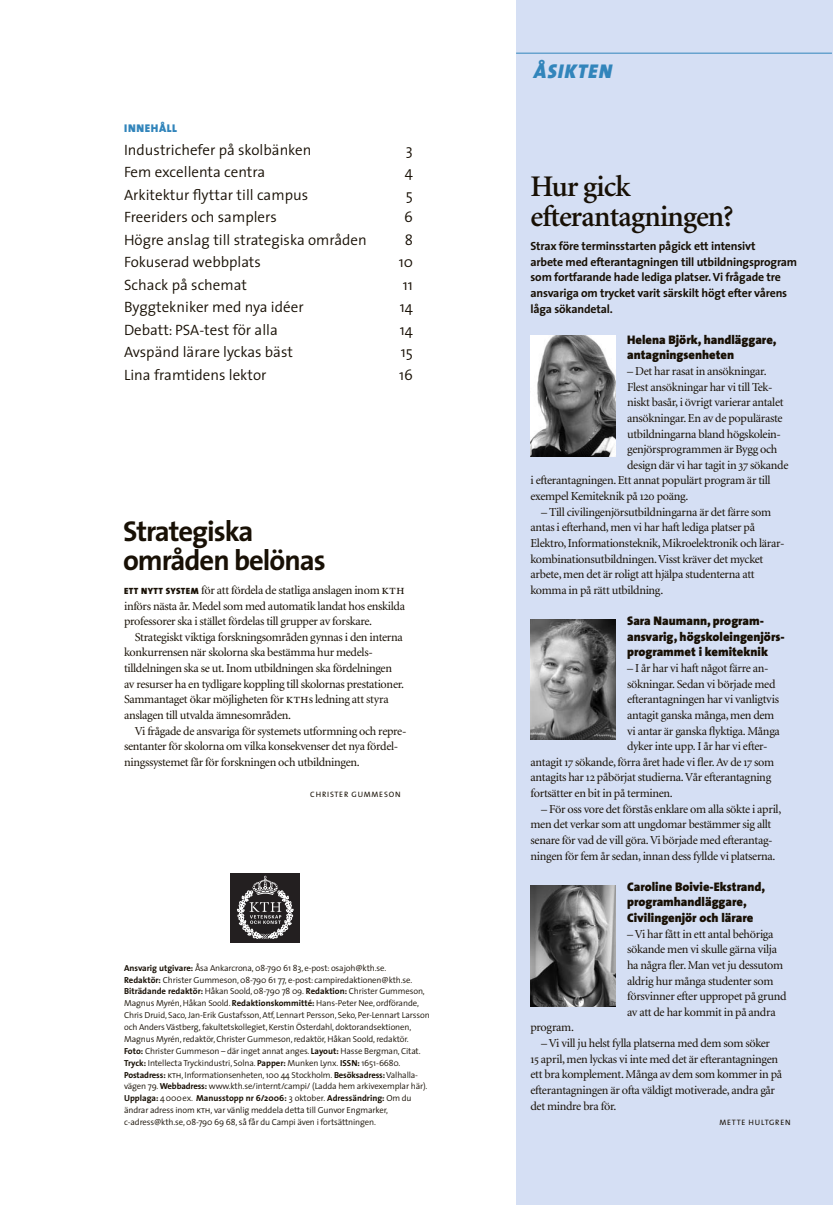
<style>
.page{position:relative;width:833px;height:1205px;background:#fff}
.page>*{position:absolute;margin:0;border:0;box-sizing:border-box;transform-origin:0 0}
.t1{font:600 30px/30px "Minion";letter-spacing:-.03em;color:#181005}
.t2{font:700 28.75px/28.8px "The Sans";letter-spacing:-.035em;color:#181005}
.t3{font:italic 900 20px "The Sans";letter-spacing:.05em;color:#3285bb}
.t4{font:300 15px "The Sans";color:#181005}
.t5{font:900 12.5px/15.6px "The Sans";color:#181005}
.t6{font:12.25px/15.6px "Minion";letter-spacing:-.025em;color:#181005}
.t7{font:700 11.88px/15.6px "The Sans";letter-spacing:-.015em;color:#181005}
.t8{font:900 11.25px "The Sans";letter-spacing:.05em;color:#3285bb}
.t9{font:300 8.75px/11.9px "The Sans";letter-spacing:-.015em;color:#181005}
.t10{font:7.75px "The Sans";letter-spacing:.1em;color:#181005}
.s1{font-family:"The Sans";font-weight:900;font-size:9px}
.s2{font-family:"Minion Regular SC";font-size:13.75px}
.s3{font-weight:700}
.s4{font-family:"The Sans Semi Light Caps";font-weight:400;font-size:9px}
.s5{font-family:"Minion Regular SC"}
</style>
<div class="page">
<div style="left:516px;top:0;width:317px;height:1205px;background:#d5dff4"></div>
<img style="left:531px;top:619px;width:85px;height:121px">
<img style="left:531px;top:336px;width:85px;height:120px">
<img style="left:531px;top:886px;width:85px;height:120px">
<div style="left:231px;top:873px;width:69px;height:70px;background:#231f20"></div>
<svg style="left:237px;top:876px;width:56px;height:63px"></svg>
<hr style="left:516px;top:53px;width:316px;height:1px;background:#3285bb">
<p class="t8" style="left:124px;top:123px;width:55px">INNEHÅLL</p>
<p class="t4" style="left:124px;top:143px;width:189px">Industrichefer på skolbänken</p>
<p class="t4" style="left:406px;top:143px;width:8px">3</p>
<p class="t4" style="left:124px;top:166px;width:143px">Fem excellenta centra</p>
<p class="t4" style="left:405px;top:166px;width:10px">4</p>
<p class="t4" style="left:124px;top:188px;width:186px">Arkitektur flyttar till campus</p>
<p class="t4" style="left:406px;top:188px;width:9px">5</p>
<p class="t4" style="left:124px;top:211px;width:154px">Freeriders och samplers</p>
<p class="t4" style="left:404px;top:211px;width:10px">6</p>
<p class="t4" style="left:124px;top:233px;width:244px">Högre anslag till strategiska områden</p>
<p class="t4" style="left:405px;top:233px;width:10px">8</p>
<p class="t4" style="left:124px;top:256px;width:138px">Fokuserad webbplats</p>
<p class="t4" style="left:399px;top:256px;width:16px">10</p>
<p class="t4" style="left:124px;top:278px;width:124px">Schack på schemat</p>
<p class="t4" style="left:403px;top:278px;width:12px">11</p>
<p class="t4" style="left:124px;top:301px;width:181px">Byggtekniker med nya idéer</p>
<p class="t4" style="left:400px;top:301px;width:15px">14</p>
<p class="t4" style="left:124px;top:323px;width:155px">Debatt: PSA-test för alla</p>
<p class="t4" style="left:400px;top:323px;width:15px">14</p>
<p class="t4" style="left:124px;top:346px;width:170px">Avspänd lärare lyckas bäst</p>
<p class="t4" style="left:401px;top:346px;width:14px">15</p>
<p class="t4" style="left:124px;top:368px;width:144px">Lina framtidens lektor</p>
<p class="t4" style="left:399px;top:368px;width:15px">16</p>
<h2 class="t2" style="left:123px;top:519px;width:204px">Strategiska områden belönas</h2>
<p class="t6" style="left:124px;top:583px;width:282px;text-align:justify"><span class="s1">ETT NYTT SYSTEM</span> för att fördela de statliga anslagen inom <span class="s2">kth </span>införs nästa år. Medel som med automatik landat hos enskilda professorer ska i stället fördelas till grupper av forskare.</p>
<p class="t6" style="left:124px;top:630px;width:282px;text-indent:11px">Strategiskt viktiga forskningsområden gynnas i den interna konkurrensen när skolorna ska bestämma hur medels&shy;tilldelningen ska se ut. Inom utbildningen ska fördelningen av resurser ha en tydligare koppling till skolornas prestationer.<br>Sammantaget ökar möjligheten för <span class="s2">kth</span>s ledning att styra anslagen till utvalda ämnesområden.</p>
<p class="t6" style="left:124px;top:724px;width:284px;text-indent:11px">Vi frågade de ansvariga för systemets utformning och repre&shy;sentanter för skolorna om vilka konsekvenser det nya fördel&shy;ningssystemet får för forskningen och utbildningen.</p>
<p class="t10" style="left:310px;top:791px;width:92px">CHRISTER GUMMESON</p>
<p class="t9" style="left:124px;top:962px;width:307px"><span class="s3">Ansvarig utgivare:</span> Åsa Ankarcrona, 08-790 61 83, e-post: osajoh@kth.se.<br><span class="s3">Redaktör:</span> Christer Gummeson, 08-790 61 77, e-post: campiredaktionen@kth.se.<br><span class="s3">Biträdande redaktör:</span> Håkan Soold, 08-790 78 09. <span class="s3">Redaktion:</span> Christer Gummeson, Magnus Myrén, Håkan Soold. <span class="s3">Redaktions kommitté:</span> Hans-Peter Nee, ordförande, Chris Druid, Saco, Jan-Erik Gustafsson, Atf, Lennart Persson, Seko, Per-Lennart Larsson och Anders Västberg, fakultetskollegiet, Kerstin Österdahl, doktorandsek tionen, Magnus Myrén, redaktör, Christer Gummeson, redaktör, Håkan Soold, redaktör.<br><span class="s3">Foto:</span> Christer Gummeson – där inget annat anges. <span class="s3">Layout:</span> Hasse Bergman, Citat.<br><span class="s3">Tryck:</span> Intellecta Tryckindustri, Solna. <span class="s3">Papper:</span> Munken Lynx. <span class="s3">ISSN:</span> 1651-6680.<br><span class="s3">Postadress:</span> <span class="s4">kth</span>, Informations enheten, 100 44 Stockholm. <span class="s3">Besöksadress:</span> Valhalla&shy;vägen 79. <span class="s3">Webbadress:</span> www.kth.se/internt/campi/ (Ladda hem arkivexemplar här).<br><span class="s3">Upplaga:</span> 4 000 ex. <span class="s3">Manusstopp nr 6/2006:</span> 3 oktober. <span class="s3">Adressändring:</span> Om du ändrar adress inom <span class="s4">kth,</span> var vänlig meddela detta till Gunvor Engmarker, c-adress@kth.se, 08-790 69 68, så får du Campi även i fortsättningen.</p>
<h3 class="t3" style="left:534px;top:62px;width:79px">ÅSIKTEN</h3>
<h1 class="t1" style="left:530px;top:174px;width:204px">Hur gick efterantagningen?</h1>
<p class="t7" style="left:530px;top:239px;width:268px">Strax före terminsstarten pågick ett intensivt<br>arbete med efterantagningen till utbildningsprogram som fortfarande hade lediga platser. Vi frågade tre ansvariga om trycket varit särskilt högt efter vårens låga sökandetal.</p>
<p class="t5" style="left:627px;top:333px;width:151px">Helena Björk, handläggare, antagningsenheten</p>
<p class="t6" style="left:627px;top:364px;width:141px">– Det har rasat in ansökningar.</p>
<p class="t6" style="left:627px;top:380px;width:147px">Flest ansökningar har vi till Tek-</p>
<p class="t6" style="left:627px;top:396px;width:158px">niskt basår, i övrigt varierar antalet</p>
<p class="t6" style="left:627px;top:411px;width:157px">ansökningar. En av de populäraste</p>
<p class="t6" style="left:627px;top:427px;width:155px">utbildningarna bland högskolein-</p>
<p class="t6" style="left:627px;top:442px;width:152px">genjörsprogrammen är Bygg och</p>
<p class="t6" style="left:627px;top:458px;width:163px">design där vi har tagit in <span class="s5">37</span> sökande</p>
<p class="t6" style="left:530px;top:474px;width:242px">i efterantagningen. Ett annat populärt program är till</p>
<p class="t6" style="left:530px;top:489px;width:159px">exempel Kemiteknik på <span class="s5">120</span> poäng.</p>
<p class="t6" style="left:530px;top:505px;width:255px;text-indent:11px">– Till civilingenjörsutbildningarna är det färre som antas i efterhand, men vi har haft lediga platser på Elektro, Informationsteknik, Mikroelektronik och lärar&shy;kombinationsutbildningen. Visst kräver det mycket arbete, men det är roligt att hjälpa studenterna att komma in på rätt utbildning.</p>
<p class="t5" style="left:627px;top:614px;width:159px">Sara Naumann, program&shy;ansvarig, högskoleingenjörs&shy;programmet i kemiteknik</p>
<p class="t6" style="left:627px;top:661px;width:143px">– I år har vi haft något färre an-</p>
<p class="t6" style="left:627px;top:677px;width:150px">sökningar. Sedan vi började med</p>
<p class="t6" style="left:627px;top:692px;width:153px">efterantagningen har vi vanligtvis</p>
<p class="t6" style="left:627px;top:708px;width:149px">antagit ganska många, men dem</p>
<p class="t6" style="left:627px;top:724px;width:154px">vi antar är ganska flyktiga. Många</p>
<p class="t6" style="left:627px;top:739px;width:142px">dyker inte upp. I år har vi efter-</p>
<p class="t6" style="left:530px;top:755px;width:245px">antagit <span class="s5">17</span> sökande, förra året hade vi fler. Av de <span class="s5">17</span> som</p>
<p class="t6" style="left:530px;top:771px;width:242px">antagits har <span class="s5">12</span> påbörjat studierna. Vår efter antagning</p>
<p class="t6" style="left:530px;top:786px;width:144px">fortsätter en bit in på terminen.</p>
<p class="t6" style="left:530px;top:802px;width:252px;text-indent:11px">– För oss vore det förstås enklare om alla sökte i april, men det verkar som att ungdomar bestämmer sig allt senare för vad de vill göra. Vi började med efterantag&shy;ningen för fem år sedan, innan dess fyllde vi platserna.</p>
<p class="t5" style="left:627px;top:879px;width:140px">Caroline Boivie-Ekstrand, programhandläggare,<br>Civil ingenjör och lärare</p>
<p class="t6" style="left:627px;top:927px;width:161px">– Vi har fått in ett antal behöriga sökande men vi skulle gärna vilja ha några fler. Man vet ju dessutom aldrig hur många studenter som försvinner efter uppropet på grund av att de har kommit in på andra</p>
<p class="t6" style="left:530px;top:1021px;width:45px">program.</p>
<p class="t6" style="left:530px;top:1036px;width:253px;text-indent:11px">– Vi vill ju helst fylla platserna med dem som söker<br><span class="s5">15</span> april, men lyckas vi inte med det är efterantagningen ett bra komplement. Många av dem som kommer in på efterantagningen är ofta väldigt motiverade, andra går det mindre bra för.</p>
<p class="t10" style="left:719px;top:1119px;width:73px">METTE HULTGREN</p>
</div>
